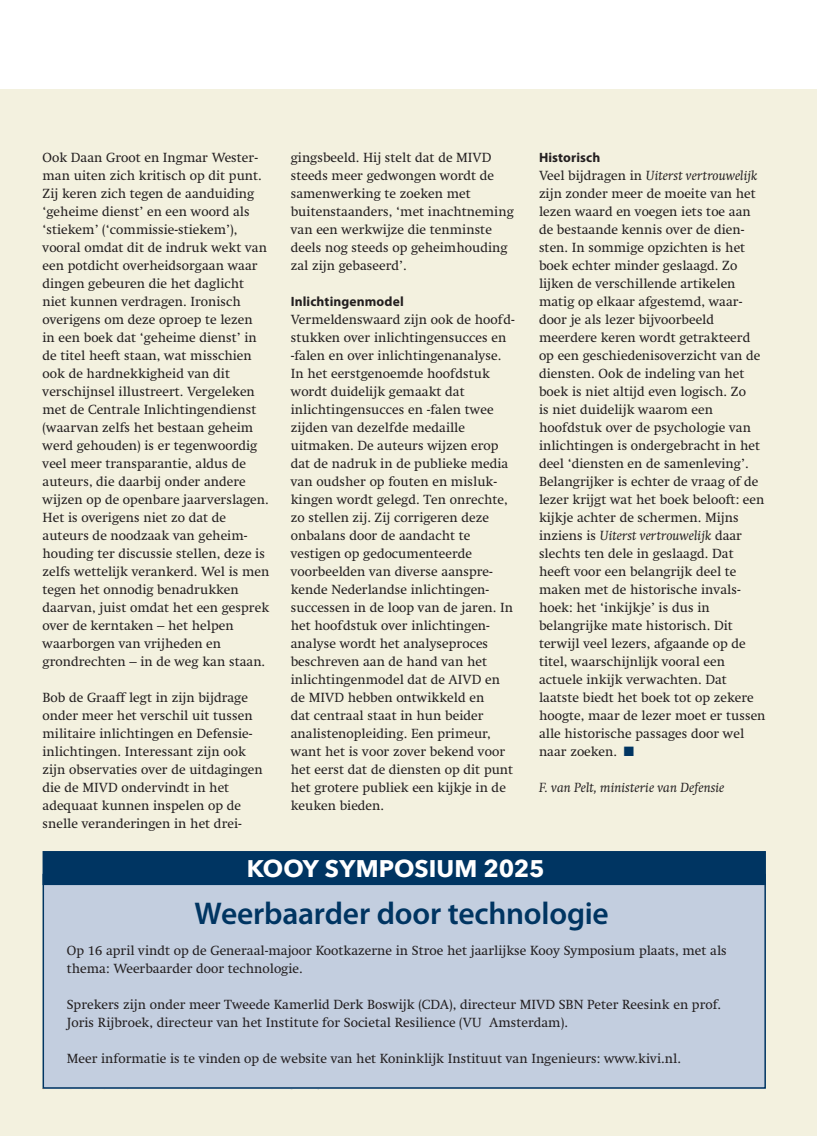
<style>
.page{position:relative;width:817px;height:1136px;background:#fff}
.page>*{position:absolute;margin:0;border:0;box-sizing:border-box;transform-origin:0 0}
.t1{font:600 31.5px "Myriad Pro";letter-spacing:-.01em;color:#003562}
.t2{font:700 24px "Avenir Next";color:#fff}
.t3{font:13.5px/18px "Swift LT Std";color:#231f20}
.t4{font:italic 13.5px "Swift LT Std";color:#231f20}
.t5{font:700 13.5px "Myriad Pro";letter-spacing:.01em;color:#231f20}
.s1{font-style:italic}
.s2{color:#003562}
</style>
<div class="page">
<div style="left:0;top:89px;width:816px;height:1046px;background:#f3f1df"></div>
<div style="left:43px;top:878px;width:722px;height:210px;background:#c3cedf"></div>
<div style="left:43px;top:873px;width:722px;height:215px;border:2px solid #003562"></div>
<div style="left:43px;top:850px;width:722px;height:35px;background:#003562;border:2px solid #003562"></div>
<p class="t3" style="left:43px;top:149px;width:228px">Ook Daan Groot en Ingmar Wester&shy;man uiten zich kritisch op dit punt.<br>Zij keren zich tegen de aanduiding ‘geheime dienst’ en een woord als ‘stiekem’ (‘commissie-stiekem’), vooral omdat dit de indruk wekt van een potdicht overheidsorgaan waar dingen gebeuren die het daglicht niet kunnen verdragen. Ironisch overigens om deze oproep te lezen<br>in een boek dat ‘geheime dienst’ in de titel heeft staan, wat misschien ook de hardnekkigheid van dit verschijnsel illustreert. Vergeleken met de Centrale Inlichtingendienst (waarvan zelfs het bestaan geheim werd gehouden) is er tegenwoordig veel meer transparantie, aldus de auteurs, die daarbij onder andere wijzen op de openbare jaarverslagen.<br>Het is overigens niet zo dat de auteurs de noodzaak van geheim&shy;houding ter discussie stellen, deze is zelfs wettelijk verankerd. Wel is men tegen het onnodig benadrukken daarvan, juist omdat het een gesprek over de kerntaken – het helpen waarborgen van vrijheden en grondrechten – in de weg kan staan.</p>
<p class="t3" style="left:43px;top:689px;width:222px">Bob de Graaff legt in zijn bijdrage onder meer het verschil uit tussen militaire inlichtingen en Defensie&shy;inlichtingen. Interessant zijn ook zijn observaties over de uitdagingen die de MIVD ondervindt in het adequaat kunnen inspelen op de snelle veranderingen in het drei-</p>
<p class="t3" style="left:291px;top:149px;width:224px">gingsbeeld. Hij stelt dat de MIVD steeds meer gedwongen wordt de samenwerking te zoeken met buitenstaanders, ‘met inachtneming van een werkwijze die tenminste deels nog steeds op geheimhouding zal zijn gebaseerd’.</p>
<p class="t5" style="left:291px;top:292px;width:114px">Inlichtingenmodel</p>
<p class="t3" style="left:291px;top:311px;width:225px">Vermeldenswaard zijn ook de hoofd&shy;stukken over inlichtingensucces en -falen en over inlichtingenanalyse.<br>In het eerstgenoemde hoofdstuk wordt duidelijk gemaakt dat inlichtingensucces en -falen twee zijden van dezelfde medaille uitmaken. De auteurs wijzen erop dat de nadruk in de publieke media van oudsher op fouten en misluk&shy;kingen wordt gelegd. Ten onrechte, zo stellen zij. Zij corrigeren deze onbalans door de aandacht te vestigen op gedocumenteerde voorbeelden van diverse aanspre&shy;kende Nederlandse inlichtingen&shy;successen in de loop van de jaren. In het hoofdstuk over inlichtingen&shy;analyse wordt het analyseproces beschreven aan de hand van het inlichtingenmodel dat de AIVD en de MIVD hebben ontwikkeld en<br>dat centraal staat in hun beider analistenopleiding. Een primeur, want het is voor zover bekend voor het eerst dat de diensten op dit punt het grotere publiek een kijkje in de keuken bieden.</p>
<p class="t5" style="left:539px;top:148px;width:63px">Historisch</p>
<p class="t3" style="left:539px;top:166px;width:228px">Veel bijdragen in <span class="s1">Uiterst vertrouwelijk </span>zijn zonder meer de moeite van het lezen waard en voegen iets toe aan de bestaande kennis over de dien&shy;sten. In sommige opzichten is het boek echter minder geslaagd. Zo lijken de verschillende artikelen matig op elkaar afgestemd, waar&shy;door je als lezer bijvoorbeeld meerdere keren wordt getrakteerd op een geschiedenisoverzicht van de diensten. Ook de indeling van het boek is niet altijd even logisch. Zo<br>is niet duidelijk waarom een hoofdstuk over de psychologie van inlichtingen is ondergebracht in het deel ‘diensten en de samenleving’.<br>Belangrijker is echter de vraag of de lezer krijgt wat het boek belooft: een kijkje achter de schermen. Mijns inziens is <span class="s1">Uiterst vertrouwelijk</span> daar slechts ten dele in geslaagd. Dat heeft voor een belangrijk deel te maken met de historische invals&shy;hoek: het ‘inkijkje’ is dus in belangrijke mate historisch. Dit terwijl veel lezers, afgaande op de titel, waarschijnlijk vooral een actuele inkijk verwachten. Dat laatste biedt het boek tot op zekere hoogte, maar de lezer moet er tussen alle historische passages door wel naar zoeken. <span class="s2">■</span></p>
<p class="t4" style="left:539px;top:780px;width:187px">F. van Pelt, ministerie van Defensie</p>
<h2 class="t2" style="left:247px;top:847px;width:299px">KOOY SYMPOSIUM 2025</h2>
<h1 class="t1" style="left:194px;top:893px;width:415px">Weerbaarder door technologie</h1>
<p class="t3" style="left:67px;top:941px;width:661px">Op 16 april vindt op de Generaal-majoor Kootkazerne in Stroe het jaarlijkse Kooy Symposium plaats, met als thema: Weerbaarder door technologie.</p>
<p class="t3" style="left:67px;top:995px;width:655px">Sprekers zijn onder meer Tweede Kamerlid Derk Boswijk (CDA), directeur MIVD SBN Peter Reesink en prof.<br>Joris Rijbroek, directeur van het Institute for Societal Resilience (VU Amsterdam).</p>
<p class="t3" style="left:67px;top:1049px;width:615px">Meer informatie is te vinden op de website van het Koninklijk Instituut van Ingenieurs: www.kivi.nl.</p>
</div>
